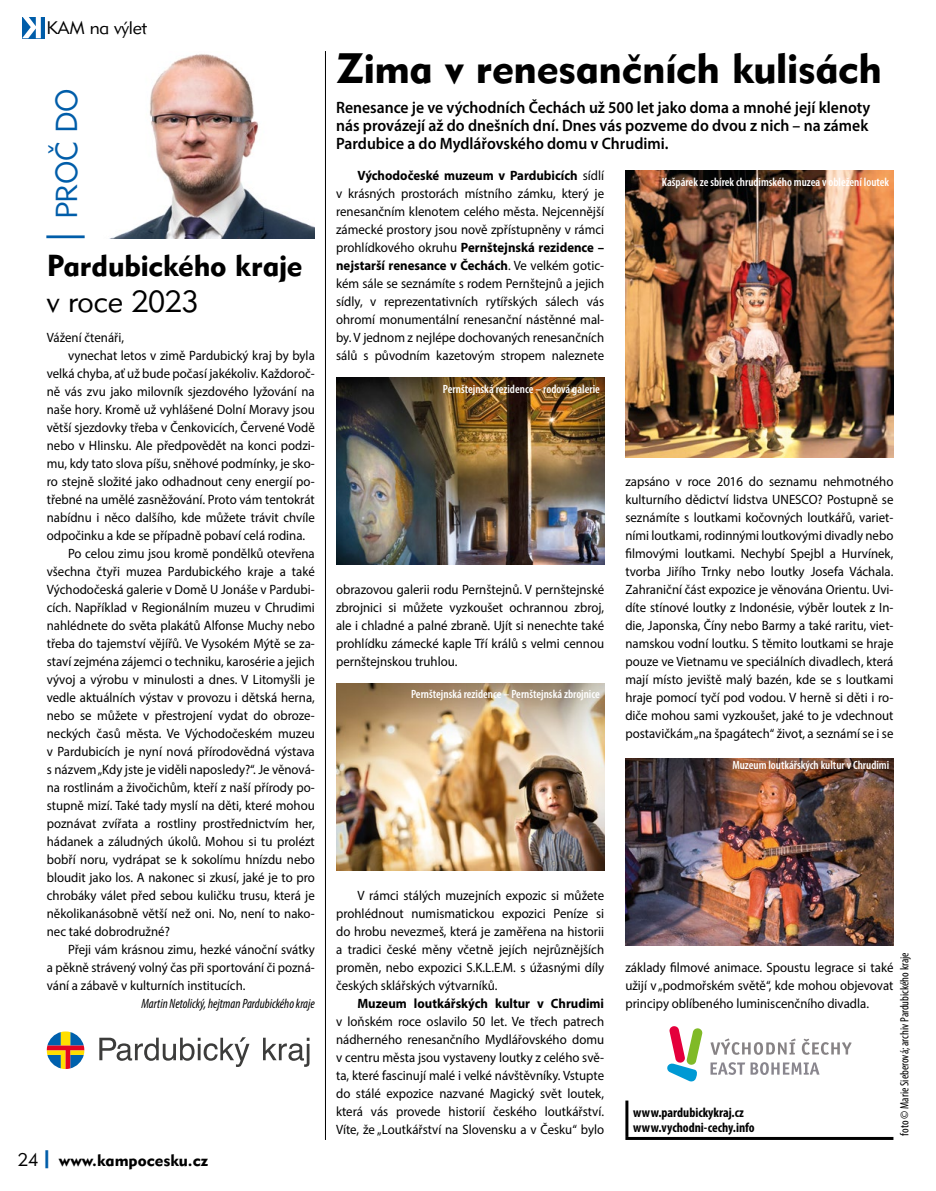
<style>
.page{position:relative;width:936px;height:1191px;background:#fff}
.page>*{position:absolute;margin:0;border:0;box-sizing:border-box;transform-origin:0 0}
._3-titulek{font:900 42px "Geometric 415";letter-spacing:-.005em;color:#000}
.hejtman_titulek{font:900 30px/36px "Geometric 415";letter-spacing:-.005em;color:#000}
.hejtman_proc{font:300 30px "Geometric 415";letter-spacing:-.015em;color:#005da9}
.t1{font:300 18px "Geometric 415";letter-spacing:-.01em;color:#000}
._4-perex{font:600 16.5px/18px "Myriad Pro";color:#000;scale:.95 1}
.t2{font:900 16.5px "Geometric 415";color:#000}
._7-text{font:13.5px/18px "Myriad Pro";color:#000;text-align:justify;scale:.95 1}
._9-kontakt{font:700 condensed 13.5px "Myriad Pro";color:#000}
._8-podpis{font:italic condensed 13.5px "Myriad Pro";color:#000;scale:.95 1}
._7-text_neodsazeny{font:13.5px "Myriad Pro";color:#000;scale:.95 1}
._2-popisek_white{font:600 condensed 12px "Myriad Pro";color:#fff}
._1-zdroj{font:condensed 12px "Myriad Pro";color:#000}
.s1{font-weight:300}
.s2{font-weight:300;font-size:18px}
.s3{font-size:18px;color:#005da9}
.s4{font-weight:700}
</style>
<div class="page">
<img style="left:111px;top:54px;width:204px;height:184px">
<img style="left:336px;top:683px;width:268px;height:187px">
<img style="left:625px;top:171px;width:268px;height:286px">
<img style="left:336px;top:378px;width:268px;height:187px">
<img style="left:625px;top:758px;width:268px;height:187px">
<svg style="left:99px;top:1037px;width:150px;height:30px"></svg>
<svg style="left:263px;top:1037px;width:46px;height:29px"></svg>
<svg style="left:47px;top:1031px;width:37px;height:38px"></svg>
<svg style="left:710px;top:1062px;width:109px;height:13px"></svg>
<svg style="left:710px;top:1038px;width:85px;height:16px"></svg>
<svg style="left:801px;top:1038px;width:50px;height:16px"></svg>
<svg style="left:667px;top:1026px;width:35px;height:55px"></svg>
<hr style="left:625px;top:1100px;width:3px;height:37px;background:#000">
<hr style="left:625px;top:1137px;width:268px;height:3px;background:#000">
<div style="left:22px;top:17px;width:22px;height:21px;background:#005da9"></div>
<svg style="left:22px;top:17px;width:19px;height:21px"></svg>
<hr style="left:325px;top:51px;width:1px;height:1089px;background:#000">
<hr style="left:46px;top:235px;width:39px;height:3px;background:#005da9">
<h3 class="t1" style="left:46px;top:17px;width:102px">KAM na výlet</h3>
<p class="hejtman_proc" style="left:48px;top:219px;width:132px;rotate:-90deg">PROČ DO</p>
<p class="hejtman_titulek" style="left:47px;top:247px;width:257px">Pardubického kraje <span class="s1">v roce 2023</span></p>
<p class="_7-text_neodsazeny" style="left:47px;top:329px;width:83px">Vážení čtenáři,</p>
<p class="_7-text" style="left:47px;top:346px;width:284px;text-indent:21px">vynechat letos v zimě Pardubický kraj by byla velká chyba, ať už bude počasí jakékoliv. Každoroč&shy;ně vás zvu jako milovník sjezdového lyžování na naše hory. Kromě už vyhlášené Dolní Moravy jsou větší sjezdovky třeba v Čenkovicích, Červené Vodě nebo v Hlinsku. Ale předpovědět na konci podzi&shy;mu, kdy tato slova píšu, sněhové podmínky, je sko&shy;ro stejně složité jako odhadnout ceny energií po&shy;třebné na umělé zasněžování. Proto vám tentokrát nabídnu i něco dalšího, kde můžete trávit chvíle odpočinku a kde se případně pobaví celá rodina.</p>
<p class="_7-text" style="left:47px;top:544px;width:284px;text-indent:21px">Po celou zimu jsou kromě pondělků otevřena všechna čtyři muzea Pardubického kraje a také Východočeská galerie v Domě U Jonáše v Pardubi&shy;cích. Například v Regionálním muzeu v Chrudimi nahlédnete do světa plakátů Alfonse Muchy nebo třeba do tajemství vějířů. Ve Vysokém Mýtě se za&shy;staví zejména zájemci o techniku, karosérie a jejich vývoj a výrobu v minulosti a dnes. V Litomyšli je vedle aktuálních výstav v provozu i dětská herna, nebo se můžete v přestrojení vydat do obroze&shy;neckých časů města. Ve Východočeském muzeu v Pardubicích je nyní nová přírodovědná výstava s názvem „Kdy jste je viděli naposledy?“. Je věnová&shy;na rostlinám a živočichům, kteří z naší přírody po&shy;stupně mizí. Také tady myslí na děti, které mohou poznávat zvířata a rostliny prostřednictvím her, hádanek a záludných úkolů. Mohou si tu prolézt bobří noru, vydrápat se k sokolímu hnízdu nebo bloudit jako los. A nakonec si zkusí, jaké je to pro chrobáky válet před sebou kuličku trusu, která je několikanásobně větší než oni. No, není to nako&shy;nec také dobrodružné?</p>
<p class="_7-text" style="left:47px;top:940px;width:283px;text-indent:21px">Přeji vám krásnou zimu, hezké vánoční svátky a pěkně strávený volný čas při sportování či pozná&shy;vání a zábavě v kulturních institucích.</p>
<p class="_8-podpis" style="left:141px;top:995px;width:184px">Martin Netolický, hejtman Pardubického kraje</p>
<p class="t2" style="left:18px;top:1150px;width:192px"><span class="s2">24</span><span class="s3">|</span> www.kampocesku.cz</p>
<p class="_3-titulek" style="left:336px;top:42px;width:547px">Zima v renesančních kulisách</p>
<p class="_4-perex" style="left:336px;top:98px;width:563px">Renesance je ve východních Čechách už 500 let jako doma a mnohé její klenoty nás provázejí až do dnešních dní. Dnes vás pozveme do dvou z nich – na zámek<br>Pardubice a do Mydlářovského domu v Chrudimi.</p>
<p class="_7-text" style="left:336px;top:166px;width:283px;text-indent:21px"><span class="s4">Východočeské muzeum v Pardubicích</span> sídlí v krásných prostorách místního zámku, který je renesančním klenotem celého města. Nejcennější zámecké prostory jsou nově zpřístupněny v rámci prohlídkového okruhu <span class="s4">Pernštejnská rezidence – nejstarší renesance v Čechách</span>. Ve velkém gotic&shy;kém sále se seznámíte s rodem Pernštejnů a jejich sídly, v reprezentativních rytířských sálech vás ohromí monumentální renesanční nástěnné mal&shy;by. V jednom z nejlépe dochovaných renesančních sálů s původním kazetovým stropem naleznete</p>
<p class="_2-popisek_white" style="left:661px;top:174px;width:229px">Kašpárek ze sbírek chrudimského muzea v obležení loutek</p>
<p class="_2-popisek_white" style="left:443px;top:381px;width:158px">Pernštejnská rezidence – rodová galerie</p>
<p class="_7-text" style="left:336px;top:580px;width:283px">obrazovou galerii rodu Pernštejnů. V pernštejnské zbrojnici si můžete vyzkoušet ochrannou zbroj, ale i chladné a palné zbraně. Ujít si nenechte také prohlídku zámecké kaple Tří králů s velmi cennou pernštejnskou truhlou.</p>
<p class="_2-popisek_white" style="left:411px;top:687px;width:190px">Pernštejnská rezidence – Pernštejnská zbrojnice</p>
<p class="_7-text" style="left:625px;top:472px;width:284px">zapsáno v roce 2016 do seznamu nehmotného kulturního dědictví lidstva UNESCO? Postupně se seznámíte s loutkami kočovných loutkářů, variet&shy;ními loutkami, rodinnými loutkovými divadly nebo filmovými loutkami. Nechybí Spejbl a Hurvínek, tvorba Jiřího Trnky nebo loutky Josefa Váchala.<br>Zahraniční část expozice je věnována Orientu. Uvi&shy;díte stínové loutky z Indonésie, výběr loutek z In&shy;die, Japonska, Číny nebo Barmy a také raritu, viet&shy;namskou vodní loutku. S těmito loutkami se hraje pouze ve Vietnamu ve speciálních divadlech, která mají místo jeviště malý bazén, kde se s loutkami hraje pomocí tyčí pod vodou. V herně si děti i ro&shy;diče mohou sami vyzkoušet, jaké to je vdechnout postavičkám „na špagátech“ život, a seznámí se i se</p>
<p class="_2-popisek_white" style="left:732px;top:757px;width:158px">Muzeum loutkářských kultur v Chrudimi</p>
<p class="_7-text" style="left:336px;top:886px;width:283px;text-indent:21px">V rámci stálých muzejních expozic si můžete prohlédnout numismatickou expozici Peníze si do hrobu nevezmeš, která je zaměřena na historii a tradici české měny včetně jejích nejrůznějších proměn, nebo expozici S.K.L.E.M. s úžasnými díly českých sklářských výtvarníků.</p>
<p class="_7-text" style="left:336px;top:994px;width:283px;text-indent:21px"><span class="s4">Muzeum loutkářských kultur v Chrudimi </span>v loňském roce oslavilo 50 let. Ve třech patrech nádherného renesančního Mydlářovského domu v centru města jsou vystaveny loutky z celého svě&shy;ta, které fascinují malé i velké návštěvníky. Vstupte do stálé expozice nazvané Magický svět loutek, která vás provede historií českého loutkářství.<br>Víte, že „Loutkářství na Slovensku a v Česku“ bylo</p>
<p class="_7-text" style="left:625px;top:958px;width:283px">základy filmové animace. Spoustu legrace si také užijí v „podmořském světě“, kde mohou objevovat principy oblíbeného luminiscenčního divadla.</p>
<p class="_1-zdroj" style="left:897px;top:1135px;width:185px;rotate:-90deg">foto © Marie Sieberová; archiv Pardubického kraje</p>
<p class="_9-kontakt" style="left:633px;top:1104px;width:112px">www.pardubickykraj.cz</p>
<p class="_9-kontakt" style="left:633px;top:1119px;width:123px">www.vychodni‑cechy.info</p>
</div>
